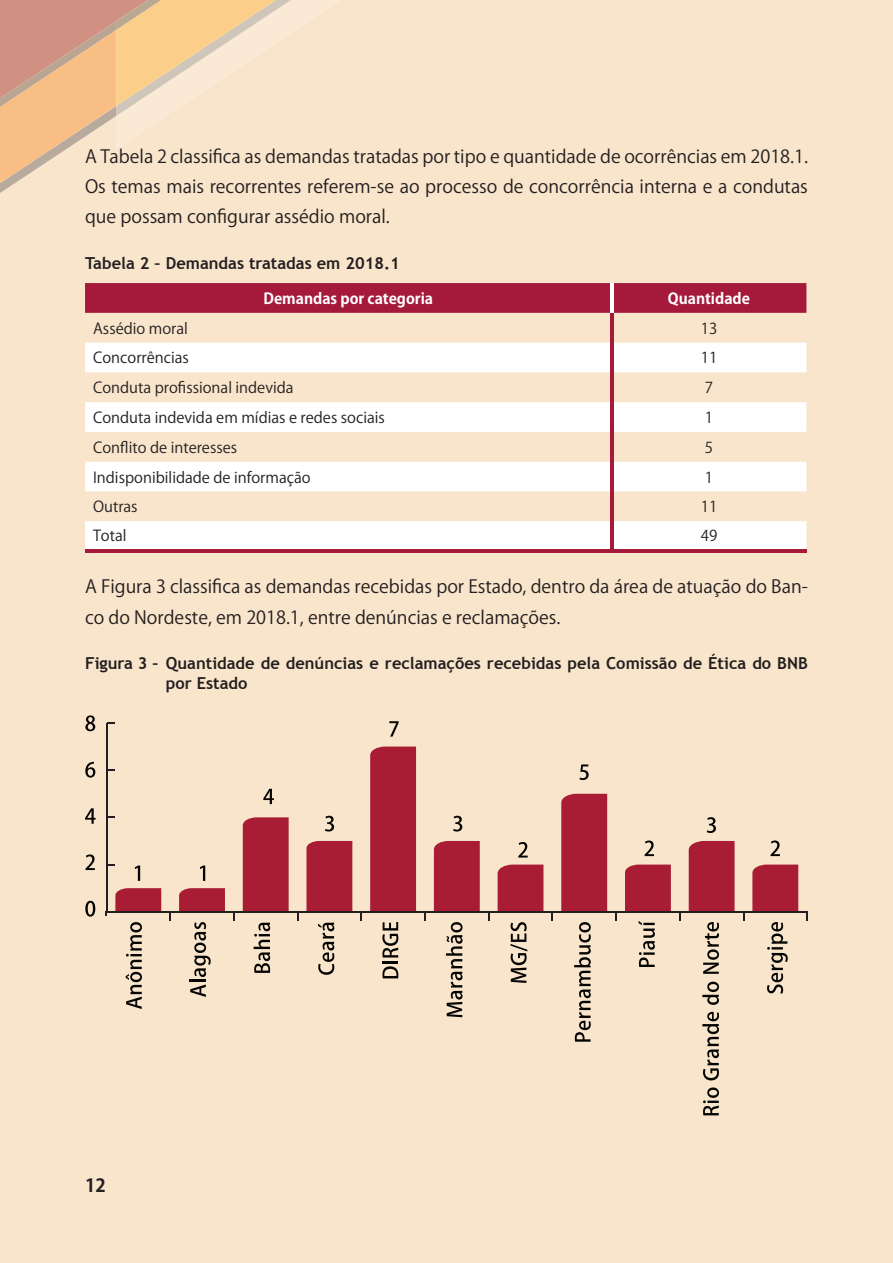
<style>
.page{position:relative;width:893px;height:1263px;background:#f9e5cb}
.page>*{position:absolute;margin:0;border:0;box-sizing:border-box;transform-origin:0 0}
.t1{font:18px/30px "Koz Go Pr 6 N";color:#231f20;text-align:justify}
.t2{font:700 18px "Koz Go Pr 6 N";color:#231f20}
.t3{font:700 16.5px/19.8px "Trebuchet MS";color:#231f20}
.t4{font:15px "Koz Go Pro";color:#231f20}
.t5{font:700 15px "Koz Go Pro";color:#fff}
</style>
<div class="page">
<svg style="left:0;top:0;width:340px;height:193px;background:#f1d0b0"></svg>
<div style="left:85px;top:283px;width:721px;height:30px;background:#a5193b"></div>
<svg style="left:85px;top:343px;width:721px;height:206px"></svg>
<hr style="left:610px;top:313px;width:3px;height:30px;background:#a5193b">
<hr style="left:610px;top:343px;width:3px;height:29px;background:#a5193b">
<hr style="left:610px;top:372px;width:3px;height:30px;background:#a5193b">
<hr style="left:610px;top:402px;width:3px;height:30px;background:#a5193b">
<hr style="left:610px;top:432px;width:3px;height:30px;background:#a5193b">
<hr style="left:610px;top:462px;width:3px;height:29px;background:#a5193b">
<hr style="left:610px;top:491px;width:3px;height:30px;background:#a5193b">
<hr style="left:610px;top:521px;width:3px;height:28px;background:#a5193b">
<hr style="left:85px;top:549px;width:527px;height:3px;background:#a5193b">
<hr style="left:612px;top:549px;width:194px;height:3px;background:#a5193b">
<hr style="left:610px;top:283px;width:3px;height:30px;background:#fff">
<div style="left:689px;top:841px;width:46px;height:70px;background:#a81d33"></div>
<svg style="left:806px;top:912px;width:2px;height:8px"></svg>
<svg style="left:615px;top:912px;width:2px;height:8px"></svg>
<svg style="left:424px;top:912px;width:2px;height:8px"></svg>
<svg style="left:233px;top:912px;width:2px;height:8px"></svg>
<svg style="left:169px;top:912px;width:2px;height:8px"></svg>
<svg style="left:85px;top:901px;width:10px;height:16px"></svg>
<svg style="left:86px;top:854px;width:9px;height:16px"></svg>
<svg style="left:85px;top:808px;width:11px;height:16px"></svg>
<svg style="left:85px;top:762px;width:10px;height:16px"></svg>
<svg style="left:85px;top:715px;width:10px;height:16px"></svg>
<svg style="left:135px;top:865px;width:5px;height:16px"></svg>
<svg style="left:200px;top:865px;width:5px;height:16px"></svg>
<svg style="left:263px;top:789px;width:11px;height:15px"></svg>
<svg style="left:325px;top:816px;width:9px;height:15px"></svg>
<svg style="left:389px;top:721px;width:10px;height:16px"></svg>
<svg style="left:453px;top:816px;width:9px;height:15px"></svg>
<svg style="left:518px;top:842px;width:10px;height:15px"></svg>
<svg style="left:579px;top:764px;width:10px;height:16px"></svg>
<svg style="left:645px;top:840px;width:9px;height:16px"></svg>
<svg style="left:707px;top:817px;width:9px;height:16px"></svg>
<svg style="left:771px;top:840px;width:9px;height:16px"></svg>
<hr style="left:106px;top:723px;width:2px;height:189px;background:#231f20">
<svg style="left:108px;top:769px;width:7px;height:2px"></svg>
<svg style="left:107px;top:722px;width:8px;height:2px"></svg>
<div style="left:752px;top:864px;width:46px;height:47px;background:#a81d33"></div>
<div style="left:625px;top:864px;width:46px;height:47px;background:#a81d33"></div>
<div style="left:561px;top:794px;width:46px;height:117px;background:#a81d33"></div>
<div style="left:498px;top:864px;width:45px;height:47px;background:#a81d33"></div>
<div style="left:434px;top:841px;width:46px;height:70px;background:#a81d33"></div>
<div style="left:370px;top:746px;width:46px;height:165px;background:#a81d33"></div>
<div style="left:306px;top:841px;width:46px;height:70px;background:#a81d33"></div>
<div style="left:243px;top:817px;width:46px;height:94px;background:#a81d33"></div>
<svg style="left:179px;top:888px;width:46px;height:23px"></svg>
<svg style="left:106px;top:888px;width:55px;height:28px"></svg>
<svg style="left:126px;top:922px;width:16px;height:87px"></svg>
<svg style="left:189px;top:922px;width:22px;height:75px;background:#b7a995"></svg>
<svg style="left:254px;top:922px;width:16px;height:51px"></svg>
<svg style="left:318px;top:922px;width:16px;height:53px"></svg>
<svg style="left:382px;top:922px;width:16px;height:56px"></svg>
<svg style="left:446px;top:922px;width:17px;height:95px;background:#a79a88"></svg>
<svg style="left:511px;top:922px;width:16px;height:61px"></svg>
<svg style="left:574px;top:922px;width:17px;height:120px;background:#aea08e"></svg>
<svg style="left:639px;top:921px;width:16px;height:46px"></svg>
<svg style="left:703px;top:1087px;width:16px;height:28px"></svg>
<svg style="left:702px;top:1012px;width:17px;height:68px"></svg>
<svg style="left:702px;top:982px;width:17px;height:23px"></svg>
<svg style="left:703px;top:922px;width:16px;height:52px"></svg>
<svg style="left:767px;top:922px;width:21px;height:72px;background:#b5a794"></svg>
<hr style="left:107px;top:911px;width:701px;height:1px;background:#231f20">
<p class="t1" style="left:85px;top:142px;width:724px">A Tabela 2 classifica as demandas tratadas por tipo e quantidade de ocorrências em 2018.1.<br>Os temas mais recorrentes referem-se ao processo de concorrência interna e a condutas que possam configurar assédio moral.</p>
<p class="t3" style="left:85px;top:253px;width:316px">Tabela 2 – Demandas tratadas em 2018.1</p>
<p class="t5" style="left:263px;top:289px;width:171px">Demandas por categoria</p>
<p class="t5" style="left:668px;top:289px;width:84px">Quantidade</p>
<p class="t4" style="left:93px;top:318px;width:96px">Assédio moral</p>
<p class="t4" style="left:701px;top:318px;width:18px">13</p>
<p class="t4" style="left:93px;top:348px;width:97px">Concorrências</p>
<p class="t4" style="left:701px;top:348px;width:18px">11</p>
<p class="t4" style="left:93px;top:378px;width:202px">Conduta profissional indevida</p>
<p class="t4" style="left:705px;top:378px;width:10px">7</p>
<p class="t4" style="left:93px;top:408px;width:293px">Conduta indevida em mídias e redes sociais</p>
<p class="t4" style="left:705px;top:408px;width:10px">1</p>
<p class="t4" style="left:93px;top:438px;width:146px">Conflito de interesses</p>
<p class="t4" style="left:705px;top:438px;width:10px">5</p>
<p class="t4" style="left:93px;top:467px;width:219px">Indisponibilidade de informação</p>
<p class="t4" style="left:705px;top:467px;width:10px">1</p>
<p class="t4" style="left:93px;top:497px;width:46px">Outras</p>
<p class="t4" style="left:701px;top:497px;width:18px">11</p>
<p class="t4" style="left:93px;top:526px;width:35px">Total</p>
<p class="t4" style="left:701px;top:526px;width:18px">49</p>
<p class="t1" style="left:85px;top:572px;width:724px">A Figura 3 classifica as demandas recebidas por Estado, dentro da área de atuação do Ban&shy;co do Nordeste, em 2018.1, entre denúncias e reclamações.</p>
<p class="t3" style="left:166px;top:653px;width:644px;text-indent:-81px">Figura 3 – Quantidade de denúncias e reclamações recebidas pela Comissão de Ética do BNB por Estado</p>
<p class="t2" style="left:85px;top:1176px;width:22px">12</p>
</div>
